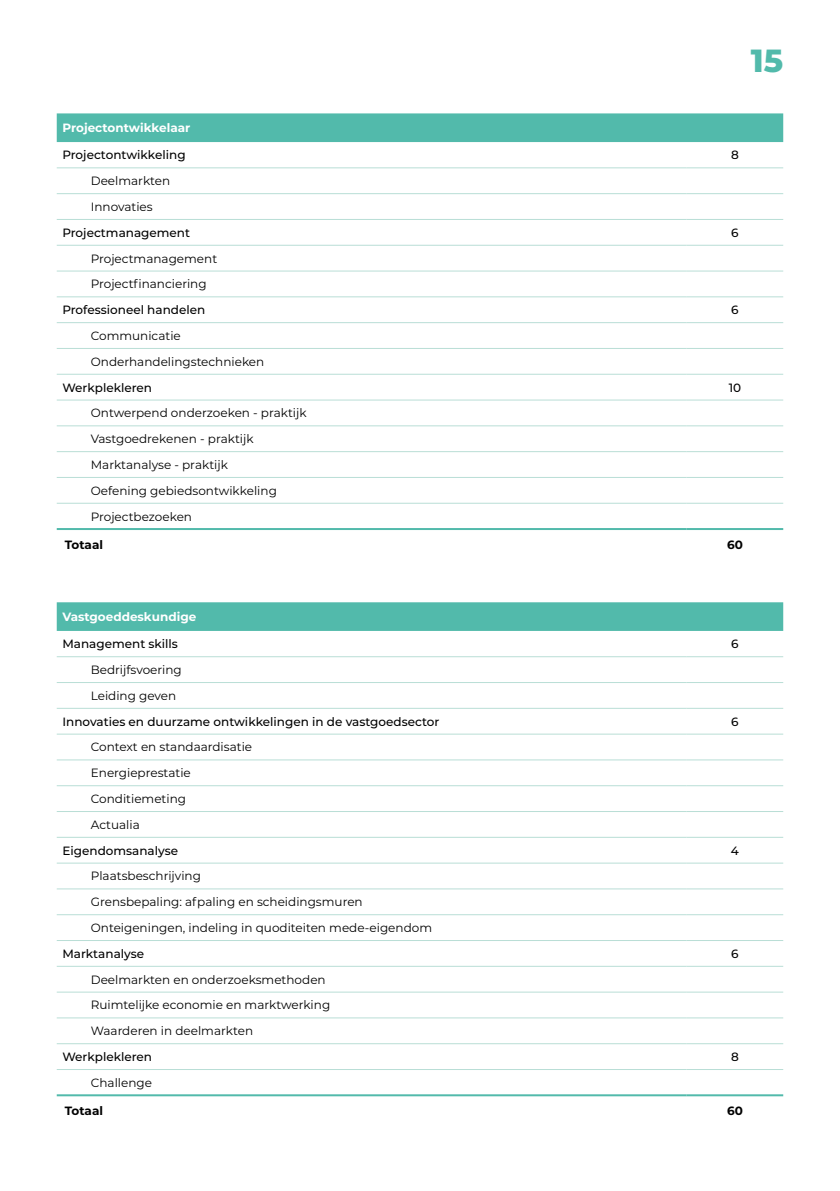
<style>
.page{position:relative;width:840px;height:1191px;background:#fff}
.page>*{position:absolute;margin:0;border:0;box-sizing:border-box;transform-origin:0 0}
.t1{font:800 32px "Montserrat";color:#52baab}
.t2{font:12px/25.8px "Montserrat";color:#000}
.t3{font:500 12px "Montserrat";color:#000}
.t4{font:700 12px "Montserrat";color:#fff}
.t5{font:700 12px "Montserrat";color:#000}
</style>
<div class="page">
<div style="left:57px;top:113px;width:725px;height:29px;background:#52baab"></div>
<hr style="left:57px;top:528px;width:629px;height:2px;background:#52baab">
<hr style="left:686px;top:528px;width:96px;height:2px;background:#52baab">
<hr style="left:57px;top:167px;width:629px;height:1px;background:#b9ded6">
<hr style="left:686px;top:167px;width:96px;height:1px;background:#b9ded6">
<hr style="left:57px;top:193px;width:629px;height:1px;background:#b9ded6">
<hr style="left:686px;top:193px;width:96px;height:1px;background:#b9ded6">
<hr style="left:57px;top:219px;width:629px;height:1px;background:#b9ded6">
<hr style="left:686px;top:219px;width:96px;height:1px;background:#b9ded6">
<hr style="left:57px;top:245px;width:629px;height:1px;background:#b9ded6">
<hr style="left:686px;top:245px;width:96px;height:1px;background:#b9ded6">
<hr style="left:57px;top:271px;width:629px;height:1px;background:#b9ded6">
<hr style="left:686px;top:271px;width:96px;height:1px;background:#b9ded6">
<hr style="left:57px;top:296px;width:629px;height:1px;background:#b9ded6">
<hr style="left:686px;top:296px;width:96px;height:1px;background:#b9ded6">
<hr style="left:57px;top:322px;width:629px;height:1px;background:#b9ded6">
<hr style="left:686px;top:322px;width:96px;height:1px;background:#b9ded6">
<hr style="left:57px;top:348px;width:629px;height:1px;background:#b9ded6">
<hr style="left:686px;top:348px;width:96px;height:1px;background:#b9ded6">
<hr style="left:57px;top:374px;width:629px;height:1px;background:#b9ded6">
<hr style="left:686px;top:374px;width:96px;height:1px;background:#b9ded6">
<hr style="left:57px;top:400px;width:629px;height:1px;background:#b9ded6">
<hr style="left:686px;top:400px;width:96px;height:1px;background:#b9ded6">
<hr style="left:57px;top:425px;width:629px;height:1px;background:#b9ded6">
<hr style="left:686px;top:425px;width:96px;height:1px;background:#b9ded6">
<hr style="left:57px;top:451px;width:629px;height:1px;background:#b9ded6">
<hr style="left:686px;top:451px;width:96px;height:1px;background:#b9ded6">
<hr style="left:57px;top:477px;width:629px;height:1px;background:#b9ded6">
<hr style="left:686px;top:477px;width:96px;height:1px;background:#b9ded6">
<hr style="left:57px;top:503px;width:629px;height:1px;background:#b9ded6">
<hr style="left:686px;top:503px;width:96px;height:1px;background:#b9ded6">
<div style="left:57px;top:602px;width:725px;height:29px;background:#52baab"></div>
<hr style="left:57px;top:1094px;width:629px;height:2px;background:#52baab">
<hr style="left:686px;top:1094px;width:96px;height:2px;background:#52baab">
<hr style="left:57px;top:656px;width:629px;height:1px;background:#b9ded6">
<hr style="left:686px;top:656px;width:96px;height:1px;background:#b9ded6">
<hr style="left:57px;top:682px;width:629px;height:1px;background:#b9ded6">
<hr style="left:686px;top:682px;width:96px;height:1px;background:#b9ded6">
<hr style="left:57px;top:708px;width:629px;height:1px;background:#b9ded6">
<hr style="left:686px;top:708px;width:96px;height:1px;background:#b9ded6">
<hr style="left:57px;top:734px;width:629px;height:1px;background:#b9ded6">
<hr style="left:686px;top:734px;width:96px;height:1px;background:#b9ded6">
<hr style="left:57px;top:759px;width:629px;height:1px;background:#b9ded6">
<hr style="left:686px;top:759px;width:96px;height:1px;background:#b9ded6">
<hr style="left:57px;top:785px;width:629px;height:1px;background:#b9ded6">
<hr style="left:686px;top:785px;width:96px;height:1px;background:#b9ded6">
<hr style="left:57px;top:811px;width:629px;height:1px;background:#b9ded6">
<hr style="left:686px;top:811px;width:96px;height:1px;background:#b9ded6">
<hr style="left:57px;top:837px;width:629px;height:1px;background:#b9ded6">
<hr style="left:686px;top:837px;width:96px;height:1px;background:#b9ded6">
<hr style="left:57px;top:862px;width:629px;height:1px;background:#b9ded6">
<hr style="left:686px;top:862px;width:96px;height:1px;background:#b9ded6">
<hr style="left:57px;top:888px;width:629px;height:1px;background:#b9ded6">
<hr style="left:686px;top:888px;width:96px;height:1px;background:#b9ded6">
<hr style="left:57px;top:914px;width:629px;height:1px;background:#b9ded6">
<hr style="left:686px;top:914px;width:96px;height:1px;background:#b9ded6">
<hr style="left:57px;top:940px;width:629px;height:1px;background:#b9ded6">
<hr style="left:686px;top:940px;width:96px;height:1px;background:#b9ded6">
<hr style="left:57px;top:966px;width:629px;height:1px;background:#b9ded6">
<hr style="left:686px;top:966px;width:96px;height:1px;background:#b9ded6">
<hr style="left:57px;top:991px;width:629px;height:1px;background:#b9ded6">
<hr style="left:686px;top:991px;width:96px;height:1px;background:#b9ded6">
<hr style="left:57px;top:1017px;width:629px;height:1px;background:#b9ded6">
<hr style="left:686px;top:1017px;width:96px;height:1px;background:#b9ded6">
<hr style="left:57px;top:1043px;width:629px;height:1px;background:#b9ded6">
<hr style="left:686px;top:1043px;width:96px;height:1px;background:#b9ded6">
<hr style="left:57px;top:1069px;width:629px;height:1px;background:#b9ded6">
<hr style="left:686px;top:1069px;width:96px;height:1px;background:#b9ded6">
<h1 class="t1" style="left:750px;top:37px;width:34px">15</h1>
<p class="t4" style="left:62px;top:119px;width:129px">Projectontwikkelaar</p>
<p class="t3" style="left:62px;top:147px;width:125px">Projectontwikkeling</p>
<p class="t3" style="left:730px;top:147px;width:9px">8</p>
<p class="t2" style="left:91px;top:168px;width:81px">Deelmarkten<br>Innovaties</p>
<p class="t3" style="left:62px;top:224px;width:129px">Projectmanagement</p>
<p class="t3" style="left:730px;top:224px;width:9px">6</p>
<p class="t2" style="left:91px;top:245px;width:128px">Projectmanagement<br>Projectfinanciering</p>
<p class="t3" style="left:62px;top:301px;width:144px">Professioneel handelen</p>
<p class="t3" style="left:730px;top:301px;width:9px">6</p>
<p class="t2" style="left:91px;top:322px;width:175px">Communicatie<br>Onderhandelingstechnieken</p>
<p class="t3" style="left:62px;top:379px;width:91px">Werkplekleren</p>
<p class="t3" style="left:728px;top:379px;width:14px">10</p>
<p class="t2" style="left:91px;top:400px;width:217px">Ontwerpend onderzoeken - praktijk<br>Vastgoedrekenen - praktijk<br>Marktanalyse - praktijk<br>Oefening gebiedsontwikkeling<br>Projectbezoeken</p>
<p class="t5" style="left:65px;top:535px;width:40px">Totaal</p>
<p class="t5" style="left:726px;top:535px;width:17px">60</p>
<p class="t4" style="left:62px;top:608px;width:135px">Vastgoeddeskundige</p>
<p class="t3" style="left:62px;top:635px;width:117px">Management skills</p>
<p class="t3" style="left:730px;top:635px;width:9px">6</p>
<p class="t2" style="left:91px;top:656px;width:92px">Bedrijfsvoering<br>Leiding geven</p>
<p class="t3" style="left:62px;top:713px;width:378px">Innovaties en duurzame ontwikkelingen in de vastgoedsector</p>
<p class="t3" style="left:730px;top:713px;width:9px">6</p>
<p class="t2" style="left:91px;top:734px;width:163px">Context en standaardisatie<br>Energieprestatie<br>Conditiemeting<br>Actualia</p>
<p class="t3" style="left:62px;top:842px;width:117px">Eigendomsanalyse</p>
<p class="t3" style="left:730px;top:842px;width:10px">4</p>
<p class="t2" style="left:91px;top:862px;width:342px">Plaatsbeschrijving<br>Grensbepaling: afpaling en scheidingsmuren<br>Onteigeningen, indeling in quoditeiten mede-eigendom</p>
<p class="t3" style="left:62px;top:945px;width:83px">Marktanalyse</p>
<p class="t3" style="left:730px;top:945px;width:9px">6</p>
<p class="t2" style="left:91px;top:966px;width:241px">Deelmarkten en onderzoeksmethoden<br>Ruimtelijke economie en marktwerking<br>Waarderen in deelmarkten</p>
<p class="t3" style="left:62px;top:1048px;width:91px">Werkplekleren</p>
<p class="t3" style="left:730px;top:1048px;width:9px">8</p>
<p class="t2" style="left:91px;top:1069px;width:63px">Challenge</p>
<p class="t5" style="left:65px;top:1102px;width:40px">Totaal</p>
<p class="t5" style="left:726px;top:1102px;width:17px">60</p>
</div>
